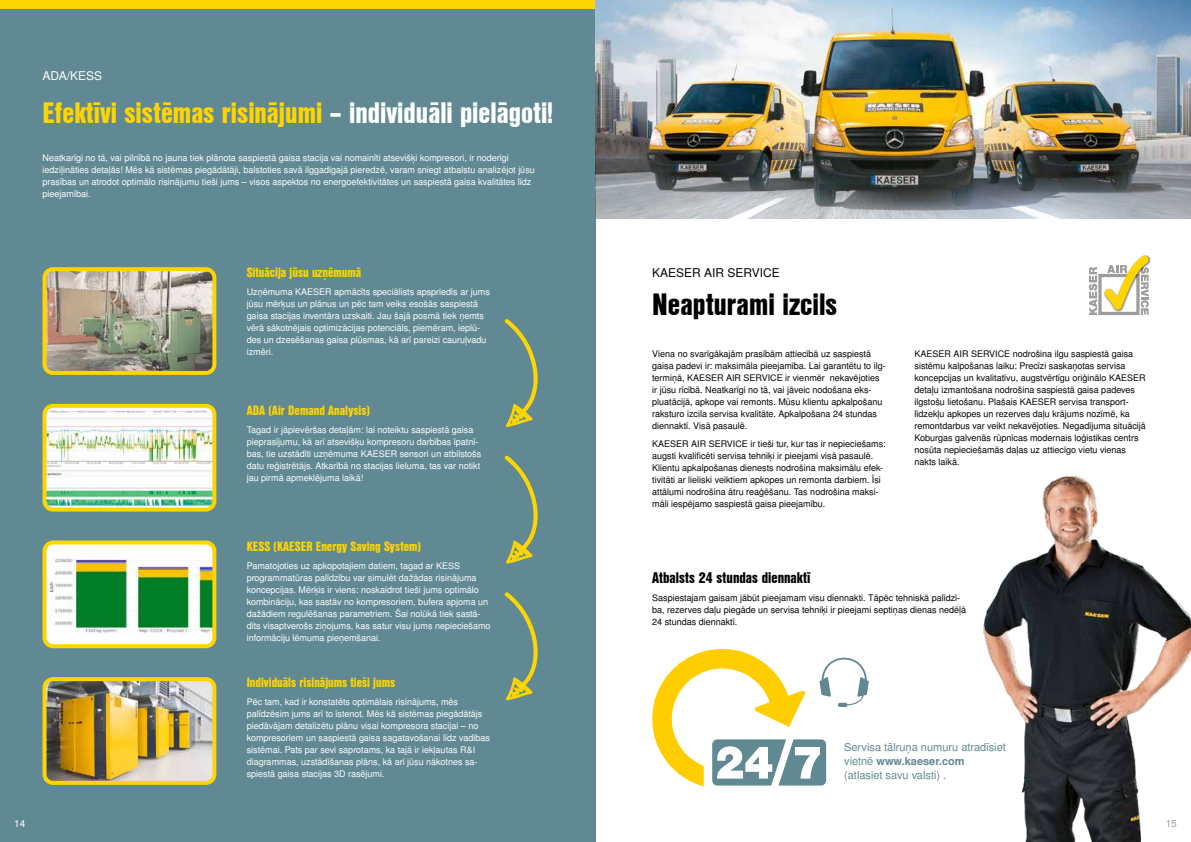
<style>
.page{position:relative;width:1191px;height:842px;background:#fff}
.page>*{position:absolute;margin:0;border:0;box-sizing:border-box;transform-origin:0 0}
.t1{font:30px "Nimbus San L Bla Con";color:#000}
.t2{font:28.7px "Nimbus San L Bla Con";color:#ffd500}
.t3{font:15px "Nimbus San L Bla Con";color:#000}
.t4{font:13px "Nimbus San L Bla Con";color:#ffd500}
.t5{font:12px "Nimbus San L";color:#000}
.t6{font:12px "Nimbus San L";color:#fff}
.t7{font:11px/14px "Nimbus San L";color:#618994}
.t8{font:10px "Nimbus San L";color:#fff}
.t9{font:10px "Nimbus San L";color:#9d9d9c}
.t10{font:9px/12px "Nimbus San L";color:#fff}
.t11{font:9px/12px "Nimbus San L";color:#000}
.s1{color:#fff}
.s2{font-weight:700}
</style>
<div class="page">
<div style="left:0;top:0;width:595px;height:842px;background:#618994"></div>
<img style="left:983px;top:475px;width:208px;height:367px">
<div style="left:0;top:0;width:595px;height:9px;background:#ffd500"></div>
<img style="left:48px;top:272px;width:163px;height:98px">
<div style="left:43px;top:267px;width:173px;height:108px;border:4px solid #ffd500;border-radius:9px"></div>
<img style="left:48px;top:409px;width:163px;height:98px">
<div style="left:43px;top:404px;width:173px;height:108px;border:4px solid #ffd500;border-radius:9px"></div>
<div style="left:45px;top:542px;width:169px;height:104px;background:#fff;border-radius:9px"></div>
<img style="left:48px;top:554px;width:163px;height:79px">
<div style="left:43px;top:540px;width:173px;height:108px;border:4px solid #ffd500;border-radius:9px"></div>
<img style="left:48px;top:682px;width:163px;height:98px">
<div style="left:43px;top:677px;width:173px;height:108px;border:4px solid #ffd500;border-radius:9px"></div>
<svg style="left:504px;top:319px;width:34px;height:108px"></svg>
<svg style="left:504px;top:455px;width:34px;height:109px"></svg>
<svg style="left:504px;top:592px;width:34px;height:108px"></svg>
<img style="left:595px;top:0;width:596px;height:219px">
<svg style="left:652px;top:649px;width:217px;height:137px"></svg>
<div style="left:1098px;top:274px;width:41px;height:41px;border:3px solid #9d9d9c"></div>
<svg style="left:1089px;top:267px;width:8px;height:48px"></svg>
<img style="left:1102px;top:256px;width:49px;height:58px">
<svg style="left:1104px;top:255px;width:45px;height:60px"></svg>
<h3 class="t6" style="left:43px;top:69px;width:61px">ADA/KESS</h3>
<h2 class="t2" style="left:43px;top:91px;width:512px">Efektīvi sistēmas risinājumi <span class="s1">– individuāli pielāgoti!</span></h2>
<p class="t10" style="left:43px;top:152px;width:494px">Neatkarīgi no tā, vai pilnībā no jauna tiek plānota saspiestā gaisa stacija vai nomainīti atsevišķi kompresori, ir noderīgi iedziļināties detaļās! Mēs kā sistēmas piegādātāji, balstoties savā ilggadīgajā pieredzē, varam sniegt atbalstu analizējot jūsu prasības un atrodot optimālo risinājumu tieši jums – visos aspektos no energoefektivitātes un saspiestā gaisa kvalitātes līdz pieejamībai.</p>
<h3 class="t4" style="left:247px;top:262px;width:116px">Situācija jūsu uzņēmumā</h3>
<p class="t10" style="left:247px;top:286px;width:245px">Uzņēmuma KAESER apmācīts speciālists apspriedīs ar jums jūsu mērķus un plānus un pēc tam veiks esošās saspiestā gaisa stacijas inventāra uzskaiti. Jau šajā posmā tiek ņemts vērā sākotnējais optimizācijas potenciāls, piemēram, ieplū&shy;des un dzesēšanas gaisa plūsmas, kā arī pareizi cauruļvadu izmēri.</p>
<h3 class="t4" style="left:247px;top:400px;width:125px">ADA (Air Demand Analysis)</h3>
<p class="t10" style="left:247px;top:424px;width:236px">Tagad ir jāpievēršas detaļām: lai noteiktu saspiestā gaisa pieprasījumu, kā arī atsevišķu kompresoru darbības īpatnī&shy;bas, tie uzstādīti uzņēmuma KAESER sensori un atbilstošs datu reģistrētājs. Atkarībā no stacijas lieluma, tas var notikt jau pirmā apmeklējuma laikā!</p>
<h3 class="t4" style="left:247px;top:536px;width:176px">KESS (KAESER Energy Saving System)</h3>
<p class="t10" style="left:247px;top:560px;width:245px">Pamatojoties uz apkopotajiem datiem, tagad ar KESS programmatūras palīdzību var simulēt dažādas risinājuma koncepcijas. Mērķis ir viens: noskaidrot tieši jums optimālo kombināciju, kas sastāv no kompresoriem, bufera apjoma un dažādiem regulēšanas parametriem. Šai nolūkā tiek sastā&shy;dīts visaptverošs ziņojums, kas satur visu jums nepieciešamo informāciju lēmuma pieņemšanai.</p>
<h3 class="t4" style="left:247px;top:672px;width:150px">Individuāls risinājums tieši jums</h3>
<p class="t10" style="left:247px;top:696px;width:245px">Pēc tam, kad ir konstatēts optimālais risinājums, mēs palīdzēsim jums arī to īstenot. Mēs kā sistēmas piegādātājs piedāvājam detalizētu plānu visai kompresora stacijai – no kompresoriem un saspiestā gaisa sagatavošanai līdz vadības sistēmai. Pats par sevi saprotams, ka tajā ir iekļautas R&amp;I diagrammas, uzstādīšanas plāns, kā arī jūsu nākotnes sa&shy;spiestā gaisa stacijas 3D rasējumi.</p>
<h3 class="t5" style="left:652px;top:265px;width:129px">KAESER AIR SERVICE</h3>
<h1 class="t1" style="left:652px;top:281px;width:186px">Neapturami izcils</h1>
<p class="t11" style="left:652px;top:348px;width:235px">Viena no svarīgākajām prasībām attiecībā uz saspiestā gaisa padevi ir: maksimāla pieejamība. Lai garantētu to ilg&shy;termiņā, KAESER AIR SERVICE ir vienmēr nekavējoties ir jūsu rīcībā. Neatkarīgi no tā, vai jāveic nodošana eks&shy;pluatācijā, apkope vai remonts. Mūsu klientu apkalpošanu raksturo izcila servisa kvalitāte. Apkalpošana 24 stundas diennaktī. Visā pasaulē.</p>
<p class="t11" style="left:652px;top:438px;width:235px">KAESER AIR SERVICE ir tieši tur, kur tas ir nepieciešams: augsti kvalificēti servisa tehniķi ir pieejami visā pasaulē.<br>Klientu apkalpošanas dienests nodrošina maksimālu efek&shy;tivitāti ar lieliski veiktiem apkopes un remonta darbiem. Īsi attālumi nodrošina ātru reaģēšanu. Tas nodrošina maksi&shy;māli iespējamo saspiestā gaisa pieejamību.</p>
<p class="t11" style="left:914px;top:348px;width:233px">KAESER AIR SERVICE nodrošina ilgu saspiestā gaisa sistēmu kalpošanas laiku: Precīzi saskaņotas servisa koncepcijas un kvalitatīvu, augstvērtīgu oriģinālo KAESER detaļu izmantošana nodrošina saspiestā gaisa padeves ilgstošu lietošanu. Plašais KAESER servisa transport&shy;līdzekļu apkopes un rezerves daļu krājums nozīmē, ka remontdarbus var veikt nekavējoties. Negadījuma situācijā Koburgas galvenās rūpnīcas modernais loģistikas centrs nosūta nepieciešamās daļas uz attiecīgo vietu vienas nakts laikā.</p>
<h3 class="t3" style="left:652px;top:566px;width:160px">Atbalsts 24 stundas diennaktī</h3>
<p class="t11" style="left:652px;top:592px;width:315px">Saspiestajam gaisam jābūt pieejamam visu diennakti. Tāpēc tehniskā palīdzī&shy;ba, rezerves daļu piegāde un servisa tehniķi ir pieejami septiņas dienas nedēļā<br>24 stundas diennaktī.</p>
<p class="t7" style="left:844px;top:740px;width:163px">Servisa tālruņa numuru atradīsiet vietnē <span class="s2">www.kaeser.com </span>(atlasiet savu valsti) .</p>
<p class="t8" style="left:14px;top:817px;width:13px">14</p>
<p class="t9" style="left:1165px;top:817px;width:13px">15</p>
</div>
